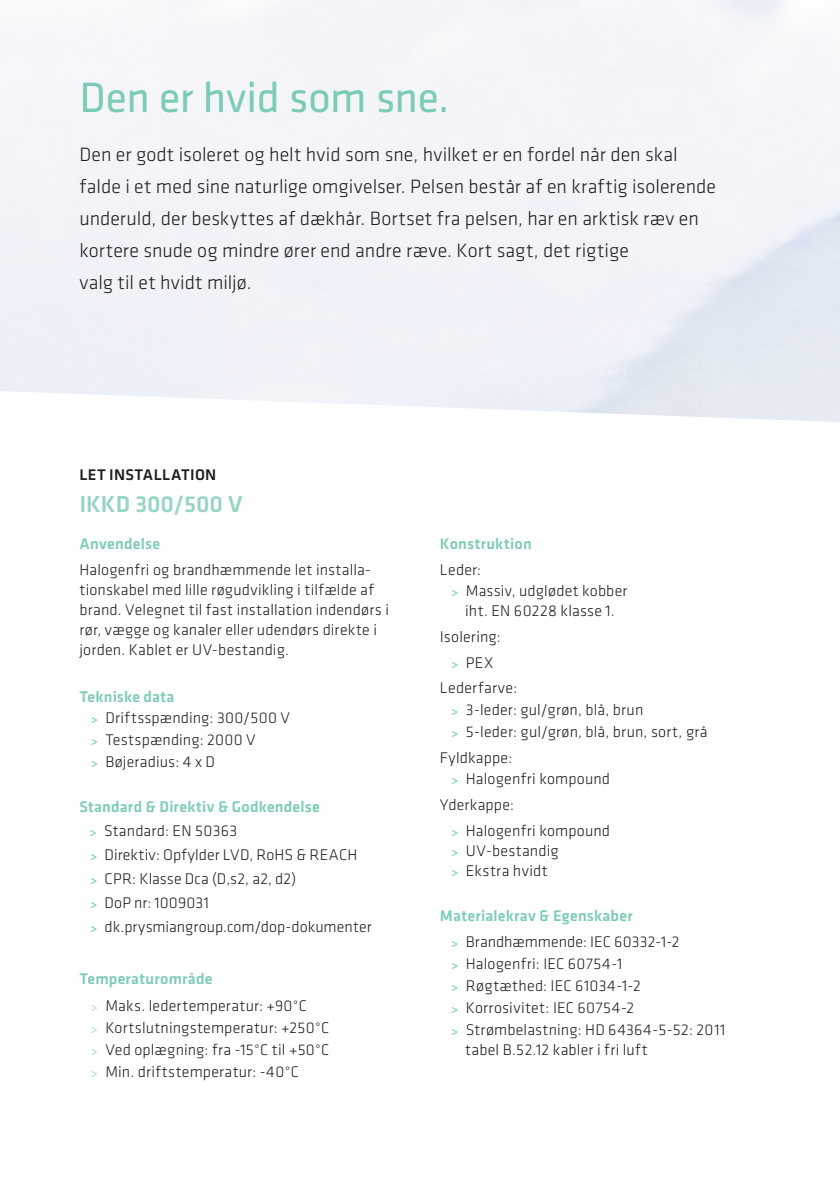
<style>
.page{position:relative;width:840px;height:1191px;background:#fff}
.page>*{position:absolute;margin:0;border:0;box-sizing:border-box;transform-origin:0 0}
.Innehållsf{font:44px "Klavika";letter-spacing:-.01em;color:#7ccbb8}
.t1{font:500 24px "Klavika";color:#98d4c6}
.Innehållsf-2{font:300 20px/32px "Klavika";color:#231f20}
.t2{font:300 16px/22px "Klavika";letter-spacing:.01em;color:#231f20}
.t3{font:500 16px "Klavika";letter-spacing:.015em;color:#7ccbb8}
.t4{font:500 16px "Klavika";letter-spacing:.025em;color:#231f20}
.s1{font-weight:500;font-size:12px;color:#7ccbb8}
.s2{font-weight:500;color:#7ccbb8}
.s3{font-size:12px;color:#7ccbb8}
</style>
<div class="page">
<p class="Innehållsf" style="left:79px;top:74px;width:371px">Den er hvid som sne.</p>
<p class="Innehållsf-2" style="left:79px;top:139px;width:637px">Den er godt isoleret og helt hvid som sne, hvilket er en fordel når den skal falde i et med sine naturlige omgivelser. Pelsen består af en kraftig isolerende underuld, der beskyttes af dækhår. Bortset fra pelsen, har en arktisk ræv en kortere snude og mindre ører end andre ræve. Kort sagt, det rigtige<br>valg til et hvidt miljø.</p>
<p class="t4" style="left:79px;top:464px;width:138px">LET INSTALLATION</p>
<p class="t1" style="left:79px;top:488px;width:164px">IKKD 300/500 V</p>
<p class="t3" style="left:79px;top:533px;width:82px">Anvendelse</p>
<p class="t2" style="left:79px;top:559px;width:311px;line-height:20px">Halogenfri og brandhæmmende let installa&shy;tionskabel med lille røgudvikling i tilfælde af brand. Velegnet til fast installation indendørs i rør, vægge og kanaler eller udendørs direkte i jorden. Kablet er UV-bestandig.</p>
<p class="t3" style="left:79px;top:685px;width:96px">Tekniske data</p>
<p class="t2" style="left:91px;top:706px;width:200px"><span class="s1">&gt;</span> Driftsspænding: 300/500 V <span class="s1">&gt;</span> Testspænding: 2000 V<br><span class="s1">&gt;</span> Bøjeradius: 4 x D</p>
<p class="t2" style="left:89px;top:795px;width:283px;line-height:24px;text-indent:-10px"><span class="s2">Standard &amp; Direktiv &amp; Godkendelse<br></span><span class="s1">&gt;</span> Standard: EN 50363<br><span class="s1">&gt;</span> Direktiv: Opfylder LVD, RoHS &amp; REACH<br><span class="s1">&gt;</span> CPR: Klasse Dca (D,s2, a2, d2)<br><span class="s1">&gt;</span> DoP nr: 1009031<br><span class="s1">&gt;</span> dk.prysmiangroup.com/dop-dokumenter</p>
<p class="t3" style="left:79px;top:967px;width:134px">Temperaturområde</p>
<p class="t2" style="left:91px;top:995px;width:240px"><span class="s3">&gt;</span> Maks. ledertemperatur: +90°C<br><span class="s3">&gt;</span> Kortslutningstemperatur: +250°C <span class="s3">&gt;</span> Ved oplægning: fra -15°C til +50°C <span class="s3">&gt;</span> Min. driftstemperatur: -40°C</p>
<p class="t3" style="left:439px;top:533px;width:93px">Konstruktion</p>
<p class="t2" style="left:439px;top:558px;width:43px">Leder:</p>
<p class="t2" style="left:451px;top:581px;width:178px;line-height:20px;text-align:center"><span class="s1">&gt;</span> Massiv, udglødet kobber iht. EN 60228 klasse 1.</p>
<p class="t2" style="left:439px;top:625px;width:62px">Isolering:</p>
<p class="t2" style="left:451px;top:651px;width:44px"><span class="s1">&gt;</span> PEX</p>
<p class="t2" style="left:439px;top:677px;width:79px">Lederfarve:</p>
<p class="t2" style="left:451px;top:698px;width:258px"><span class="s1">&gt;</span> 3-leder: gul/grøn, blå, brun<br><span class="s1">&gt;</span> 5-leder: gul/grøn, blå, brun, sort, grå</p>
<p class="t2" style="left:439px;top:746px;width:74px">Fyldkappe:</p>
<p class="t2" style="left:451px;top:768px;width:160px"><span class="s1">&gt;</span> Halogenfri kompound</p>
<p class="t2" style="left:439px;top:793px;width:76px">Yderkappe:</p>
<p class="t2" style="left:451px;top:820px;width:160px;line-height:20px"><span class="s1">&gt;</span> Halogenfri kompound <span class="s1">&gt;</span> UV-bestandig<br><span class="s1">&gt;</span> Ekstra hvidt</p>
<p class="t3" style="left:439px;top:905px;width:194px">Materialekrav &amp; Egenskaber</p>
<p class="t2" style="left:451px;top:930px;width:275px"><span class="s1">&gt;</span> Brandhæmmende: IEC 60332-1-2<br><span class="s1">&gt;</span> Halogenfri: IEC 60754-1<br><span class="s1">&gt;</span> Røgtæthed: IEC 61034-1-2<br><span class="s1">&gt;</span> Korrosivitet: IEC 60754-2<br><span class="s1">&gt;</span> Strømbelastning: HD 64364-5-52: 2011</p>
<p class="t2" style="left:465px;top:1038px;width:184px">tabel B.52.12 kabler i fri luft</p>
</div>
